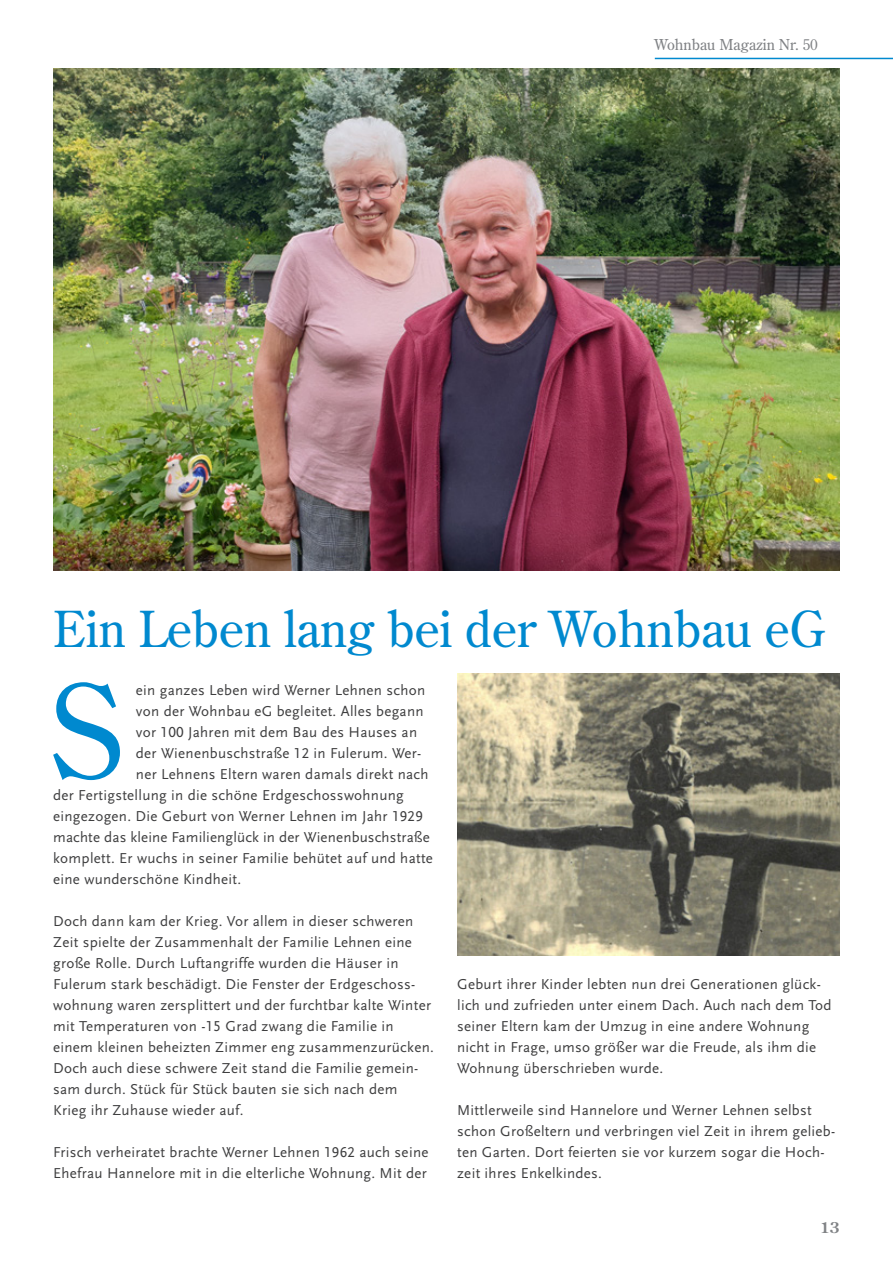
<style>
.page{position:relative;width:893px;height:1263px;background:#fff}
.page>*{position:absolute;margin:0;border:0;box-sizing:border-box;transform-origin:0 0}
.t1{font:129.75px "Century Old Style Std";color:#0089cf}
.t2{font:49.5px "Century Old Style Std";color:#0089cf}
.t3{font:15px/21px "Scala Sans LF";letter-spacing:.02em;color:#3e3e3f}
.t4{font:15px "Century Old Style Std";color:#808285}
.t5{font:700 15px "Century Old Style Std";color:#808285}
</style>
<div class="page">
<hr style="left:655px;top:58px;width:238px;height:1px;background:#0089cf">
<img style="left:53px;top:69px;width:787px;height:501px">
<img style="left:457px;top:674px;width:383px;height:281px">
<p class="t4" style="left:654px;top:35px;width:165px">Wohnbau Magazin Nr. 50</p>
<p class="t2" style="left:53px;top:597px;width:774px">Ein Leben lang bei der Wohnbau eG</p>
<p class="t1" style="left:50px;top:648px;width:73px">S</p>
<p class="t3" style="left:136px;top:680px;width:291px">ein ganzes Leben wird Werner Lehnen schon</p>
<p class="t3" style="left:136px;top:701px;width:289px">von der Wohnbau eG begleitet. Alles begann</p>
<p class="t3" style="left:136px;top:722px;width:283px">vor 100 Jahren mit dem Bau des Hauses an</p>
<p class="t3" style="left:136px;top:743px;width:287px">der Wienenbuschstraße 12 in Fulerum. Wer-</p>
<p class="t3" style="left:136px;top:764px;width:294px">ner Lehnens Eltern waren damals direkt nach</p>
<p class="t3" style="left:53px;top:785px;width:352px">der Fertigstellung in die schöne Erdgeschosswohnung</p>
<p class="t3" style="left:53px;top:806px;width:371px">eingezogen. Die Geburt von Werner Lehnen im Jahr 1929</p>
<p class="t3" style="left:53px;top:827px;width:378px">machte das kleine Familienglück in der Wienenbuschstraße</p>
<p class="t3" style="left:53px;top:848px;width:381px">komplett. Er wuchs in seiner Familie behütet auf und hatte</p>
<p class="t3" style="left:53px;top:869px;width:190px">eine wunderschöne Kindheit.</p>
<p class="t3" style="left:53px;top:911px;width:382px">Doch dann kam der Krieg. Vor allem in dieser schweren Zeit spielte der Zusammenhalt der Familie Lehnen eine große Rolle. Durch Luftangriffe wurden die Häuser in Fulerum stark beschädigt. Die Fenster der Erdgeschoss&shy;wohnung waren zersplittert und der furchtbar kalte Winter mit Temperaturen von -15 Grad zwang die Familie in einem kleinen beheizten Zimmer eng zusammenzurücken.<br>Doch auch diese schwere Zeit stand die Familie gemein&shy;sam durch. Stück für Stück bauten sie sich nach dem Krieg ihr Zuhause wieder auf.</p>
<p class="t3" style="left:53px;top:1142px;width:377px">Frisch verheiratet brachte Werner Lehnen 1962 auch seine<br>Ehefrau Hannelore mit in die elterliche Wohnung. Mit der</p>
<p class="t3" style="left:457px;top:974px;width:376px">Geburt ihrer Kinder lebten nun drei Generationen glück&shy;lich und zufrieden unter einem Dach. Auch nach dem Tod seiner Eltern kam der Umzug in eine andere Wohnung nicht in Frage, umso größer war die Freude, als ihm die Wohnung überschrieben wurde.</p>
<p class="t3" style="left:457px;top:1100px;width:380px">Mittlerweile sind Hannelore und Werner Lehnen selbst schon Großeltern und verbringen viel Zeit in ihrem gelieb&shy;ten Garten. Dort feierten sie vor kurzem sogar die Hoch&shy;zeit ihres Enkelkindes.</p>
<p class="t5" style="left:820px;top:1218px;width:21px">13</p>
</div>
